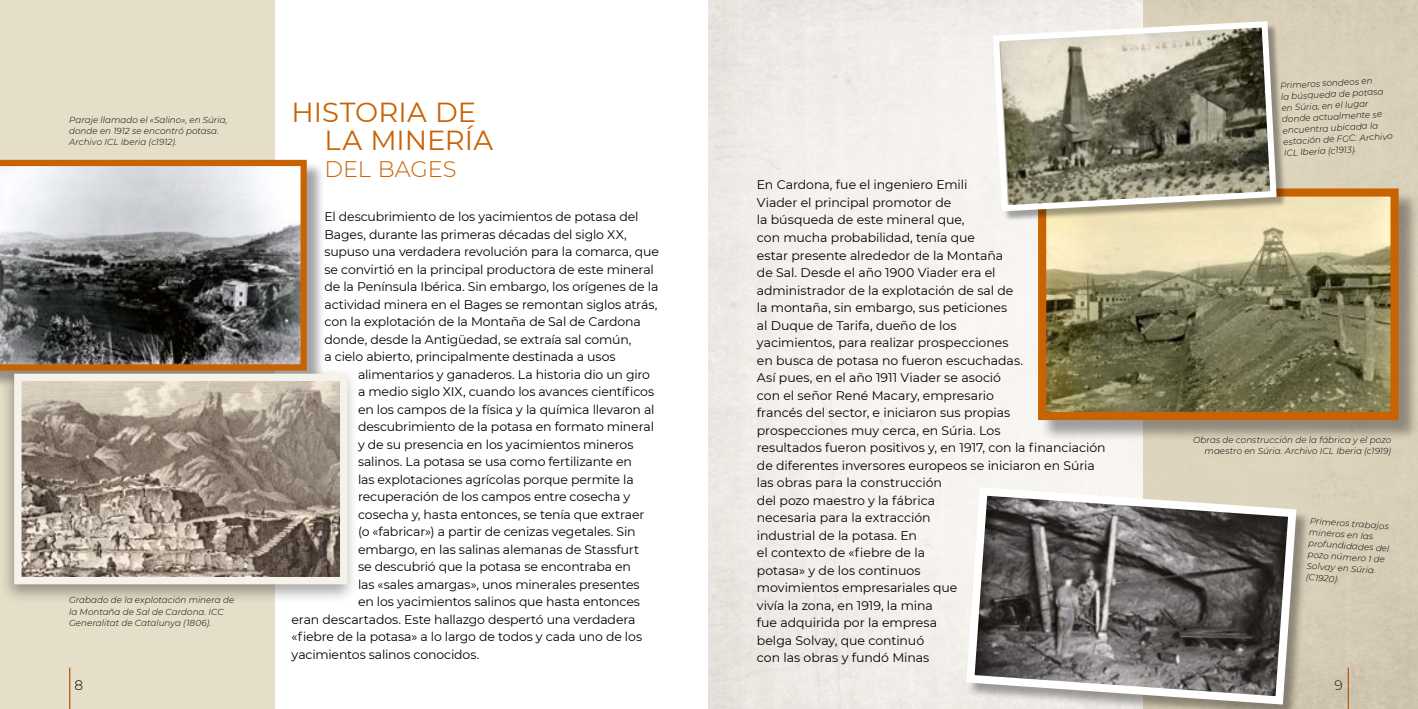
<style>
.page{position:relative;width:1418px;height:709px;background:#fff}
.page>*{position:absolute;margin:0;border:0;box-sizing:border-box;transform-origin:0 0}
.t1{font:27.5px "Montserrat";letter-spacing:.005em;color:#c96201}
.t2{font:300 22.5px "Montserrat";color:#c96201}
.t3{font:300 13.75px "Montserrat";color:#000}
.t4{font:12.5px/17.5px "Montserrat";letter-spacing:-.01em;color:#000}
.t5{font:italic 300 8.75px/11.2px "Montserrat";letter-spacing:.005em;color:#000}
</style>
<div class="page">
<div style="left:0;top:0;width:275px;height:709px;background:#e5dec9"></div>
<div style="left:1143px;top:0;width:274px;height:709px;background:#dad0b9"></div>
<div style="left:0;top:162px;width:324px;height:226px;background:#000;opacity:.35"></div>
<svg style="left:0;top:160px;width:307px;height:207px;background:#88827e"></svg>
<div style="left:0;top:367px;width:358px;height:236px;background:#000;opacity:.35"></div>
<img style="left:22px;top:381px;width:317px;height:195px">
<div style="left:14px;top:373px;width:333px;height:211px;border:7px solid #f5f2ea"></div>
<div style="left:1040px;top:190px;width:377px;height:250px;background:#000;opacity:.35"></div>
<img style="left:1047px;top:197px;width:342px;height:214px">
<div style="left:1038px;top:188px;width:360px;height:232px;border:8px solid #c96201"></div>
<div style="left:967px;top:488px;width:343px;height:221px;background:#000;opacity:.35"></div>
<svg style="left:962px;top:483px;width:338px;height:225px;background:#84817d"></svg>
<div style="left:995px;top:23px;width:291px;height:198px;background:#000;opacity:.35"></div>
<svg style="left:989px;top:18px;width:290px;height:196px;background:#9e9a8a"></svg>
<p class="t5" style="left:69px;top:113px;width:160px">Paraje llamado el «Salino», en Súria, donde en 1912 se encontró potasa.<br>Archivo ICL Iberia (c1912).</p>
<p class="t5" style="left:69px;top:594px;width:167px">Grabado de la explotación minera de la Montaña de Sal de Cardona. ICC<br>Generalitat de Catalunya (1806).</p>
<p class="t1" style="left:291px;top:94px;width:186px">HISTORIA DE</p>
<p class="t1" style="left:324px;top:121px;width:170px">LA MINERÍA</p>
<p class="t2" style="left:324px;top:154px;width:134px">DEL BAGES</p>
<p class="t4" style="left:324px;top:208px;width:315px">El descubrimiento de los yacimientos de potasa del</p>
<p class="t4" style="left:324px;top:225px;width:304px">Bages, durante las primeras décadas del siglo XX,</p>
<p class="t4" style="left:324px;top:243px;width:336px">supuso una verdadera revolución para la comarca, que</p>
<p class="t4" style="left:324px;top:260px;width:331px">se convirtió en la principal productora de este mineral</p>
<p class="t4" style="left:324px;top:278px;width:335px">de la Península Ibérica. Sin embargo, los orígenes de la</p>
<p class="t4" style="left:324px;top:295px;width:334px">actividad minera en el Bages se remontan siglos atrás,</p>
<p class="t4" style="left:324px;top:313px;width:318px">con la explotación de la Montaña de Sal de Cardona</p>
<p class="t4" style="left:324px;top:330px;width:308px">donde, desde la Antigüedad, se extraía sal común,</p>
<p class="t4" style="left:324px;top:348px;width:293px">a cielo abierto, principalmente destinada a usos</p>
<p class="t4" style="left:358px;top:365px;width:293px">alimentarios y ganaderos. La historia dio un giro</p>
<p class="t4" style="left:358px;top:383px;width:298px">a medio siglo XIX, cuando los avances científicos</p>
<p class="t4" style="left:358px;top:400px;width:298px">en los campos de la física y la química llevaron al</p>
<p class="t4" style="left:358px;top:418px;width:297px">descubrimiento de la potasa en formato mineral</p>
<p class="t4" style="left:358px;top:435px;width:277px">y de su presencia en los yacimientos mineros</p>
<p class="t4" style="left:358px;top:453px;width:275px">salinos. La potasa se usa como fertilizante en</p>
<p class="t4" style="left:358px;top:470px;width:277px">las explotaciones agrícolas porque permite la</p>
<p class="t4" style="left:358px;top:488px;width:274px">recuperación de los campos entre cosecha y</p>
<p class="t4" style="left:358px;top:505px;width:288px">cosecha y, hasta entonces, se tenía que extraer</p>
<p class="t4" style="left:358px;top:523px;width:279px">(o «fabricar») a partir de cenizas vegetales. Sin</p>
<p class="t4" style="left:358px;top:540px;width:283px">embargo, en las salinas alemanas de Stassfurt</p>
<p class="t4" style="left:358px;top:558px;width:274px">se descubrió que la potasa se encontraba en</p>
<p class="t4" style="left:358px;top:575px;width:283px">las «sales amargas», unos minerales presentes</p>
<p class="t4" style="left:358px;top:593px;width:283px">en los yacimientos salinos que hasta entonces</p>
<p class="t4" style="left:291px;top:610px;width:345px">eran descartados. Este hallazgo despertó una verdadera</p>
<p class="t4" style="left:291px;top:628px;width:352px">«fiebre de la potasa» a lo largo de todos y cada uno de los</p>
<p class="t4" style="left:291px;top:645px;width:189px">yacimientos salinos conocidos.</p>
<p class="t4" style="left:756px;top:176px;width:350px">En Cardona, fue el ingeniero Emili<br>Viader el principal promotor de<br>la búsqueda de este mineral que,<br>con mucha probabilidad, tenía que<br>estar presente alrededor de la Montaña<br>de Sal. Desde el año 1900 Viader era el<br>administrador de la explotación de sal de<br>la montaña, sin embargo, sus peticiones<br>al Duque de Tarifa, dueño de los<br>yacimientos, para realizar prospecciones<br>en busca de potasa no fueron escuchadas.<br>Así pues, en el año 1911 Viader se asoció<br>con el señor René Macary, empresario<br>francés del sector, e iniciaron sus propias<br>prospecciones muy cerca, en Súria. Los<br>resultados fueron positivos y, en 1917, con la financiación de diferentes inversores europeos se iniciaron en Súria las obras para la construcción<br>del pozo maestro y la fábrica<br>necesaria para la extracción<br>industrial de la potasa. En<br>el contexto de «fiebre de la<br>potasa» y de los continuos<br>movimientos empresariales que<br>vivía la zona, en 1919, la mina<br>fue adquirida por la empresa<br>belga Solvay, que continuó<br>con las obras y fundó Minas</p>
<p class="t5" style="left:1279px;top:80px;width:111px;rotate:-3deg">Primeros sondeos en<br>la búsqueda de potasa en Súria, en el lugar donde actualmente se encuentra ubicada la estación de FGC. Archivo<br>ICL Iberia (c1913).</p>
<p class="t5" style="left:1193px;top:434px;width:199px;text-align:right">Obras de construcción de la fábrica y el pozo maestro en Súria. Archivo ICL Iberia (c1919)</p>
<p class="t5" style="left:1310px;top:515px;width:83px;rotate:4deg">Primeros trabajos mineros en las profundidades del pozo número 1 de<br>Solvay en Súria. (C1920).</p>
<p class="t3" style="left:74px;top:675px;width:10px">8</p>
<p class="t3" style="left:1334px;top:675px;width:10px">9</p>
</div>
